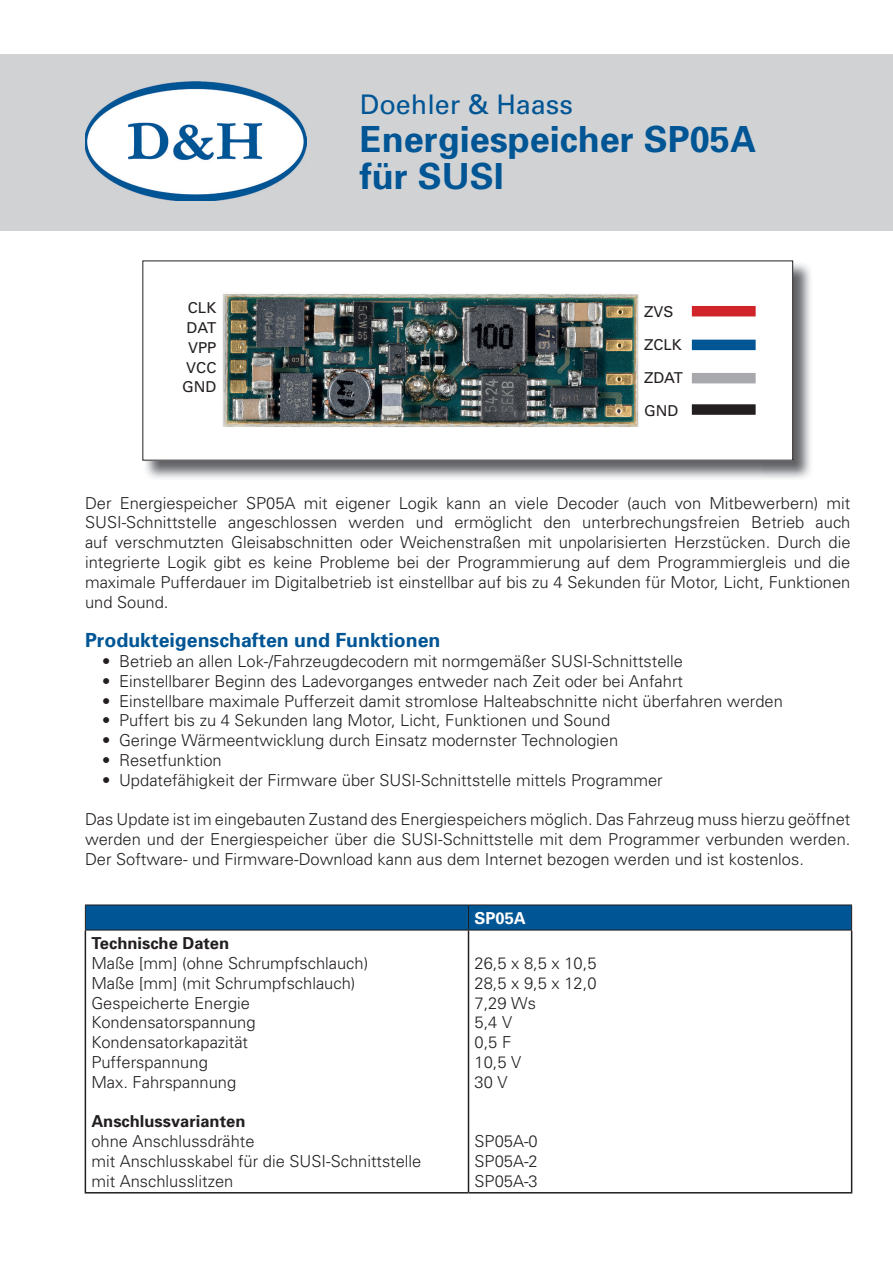
<style>
.page{position:relative;width:893px;height:1263px;background:#fff}
.page>*{position:absolute;margin:0;border:0;box-sizing:border-box;transform-origin:0 0}
.t1{font:700 36px/37.5px "Univers";color:#005595}
.t2{font:27px "Univers";color:#005595}
.t3{font:700 19.5px "Univers";color:#005595}
.t4{font:300 16.5px/19.8px "Univers";color:#231f20;text-align:justify}
.t5{font:700 16.5px "Univers";color:#231f20}
.t6{font:700 16.5px "Univers";color:#fff}
.t7{font:15px/20px "Univers";color:#231f20;text-align:center}
</style>
<div class="page">
<div style="left:0;top:55px;width:893px;height:176px;background:#d1d2d4"></div>
<img style="left:85px;top:81px;width:221px;height:120px">
<hr style="left:85px;top:930px;width:1px;height:262px;background:#231f20">
<hr style="left:468px;top:930px;width:1px;height:262px;background:#231f20">
<hr style="left:851px;top:930px;width:1px;height:262px;background:#231f20">
<hr style="left:85px;top:1192px;width:383px;height:1px;background:#231f20">
<hr style="left:468px;top:1192px;width:384px;height:1px;background:#231f20">
<hr style="left:85px;top:904px;width:383px;height:1px;background:#231f20">
<hr style="left:468px;top:904px;width:384px;height:1px;background:#231f20">
<svg style="left:85px;top:905px;width:767px;height:25px;background:#015290"></svg>
<hr style="left:85px;top:930px;width:383px;height:1px;background:#231f20">
<hr style="left:468px;top:930px;width:384px;height:1px;background:#231f20">
<img style="left:762px;top:262px;width:49px;height:217px">
<img style="left:144px;top:460px;width:618px;height:19px">
<div style="left:143px;top:261px;width:650px;height:199px;background:#fff"></div>
<img style="left:222px;top:293px;width:417px;height:134px">
<div style="left:692px;top:340px;width:64px;height:10px;background:#005595"></div>
<div style="left:692px;top:373px;width:64px;height:10px;background:#a8a9ad"></div>
<div style="left:692px;top:404px;width:64px;height:11px;background:#231f20"></div>
<div style="left:692px;top:306px;width:64px;height:10px;background:#d1232a"></div>
<h2 class="t2" style="left:360px;top:89px;width:215px">Doehler &amp; Haass</h2>
<h1 class="t1" style="left:360px;top:120px;width:398px">Energiespeicher SP05A für SUSI</h1>
<p class="t7" style="left:182px;top:297px;width:36px">CLK<br>DAT<br>VPP<br>VCC<br>GND</p>
<p class="t7" style="left:644px;top:302px;width:31px">ZVS</p>
<p class="t7" style="left:644px;top:335px;width:39px">ZCLK</p>
<p class="t7" style="left:644px;top:368px;width:40px">ZDAT</p>
<p class="t7" style="left:644px;top:401px;width:36px">GND</p>
<p class="t4" style="left:85px;top:493px;width:767px">Der Energiespeicher SP05A mit eigener Logik kann an viele Decoder (auch von Mitbewerbern) mit SUSI-Schnittstelle angeschlossen werden und ermöglicht den unterbrechungsfreien Betrieb auch auf verschmutzten Gleisabschnitten oder Weichenstraßen mit unpolarisierten Herzstücken. Durch die integrierte Logik gibt es keine Probleme bei der Programmierung auf dem Programmiergleis und die maximale Pufferdauer im Digitalbetrieb ist einstellbar auf bis zu 4 Sekunden für Motor, Licht, Funktionen und Sound.</p>
<p class="t3" style="left:85px;top:628px;width:357px">Produkteigenschaften und Funktionen</p>
<p class="t4" style="left:102px;top:651px;width:582px">• Betrieb an allen Lok-/Fahrzeugdecodern mit normgemäßer SUSI-Schnittstelle</p>
<p class="t4" style="left:102px;top:671px;width:582px">• Einstellbarer Beginn des Ladevorganges entweder nach Zeit oder bei Anfahrt</p>
<p class="t4" style="left:102px;top:691px;width:682px">• Einstellbare maximale Pufferzeit damit stromlose Halteabschnitte nicht überfahren werden</p>
<p class="t4" style="left:102px;top:711px;width:510px">• Puffert bis zu 4 Sekunden lang Motor, Licht, Funktionen und Sound</p>
<p class="t4" style="left:102px;top:730px;width:518px">• Geringe Wärmeentwicklung durch Einsatz modernster Technologien</p>
<p class="t4" style="left:102px;top:750px;width:121px">• Resetfunktion</p>
<p class="t4" style="left:102px;top:770px;width:562px">• Updatefähigkeit der Firmware über SUSI-Schnittstelle mittels Programmer</p>
<p class="t4" style="left:85px;top:810px;width:767px">Das Update ist im eingebauten Zustand des Energiespeichers möglich. Das Fahrzeug muss hierzu geöffnet werden und der Energiespeicher über die SUSI-Schnittstelle mit dem Programmer verbunden werden.<br>Der Software- und Firmware-Download kann aus dem Internet bezogen werden und ist kostenlos.</p>
<p class="t5" style="left:91px;top:933px;width:139px">Technische Daten</p>
<p class="t4" style="left:91px;top:953px;width:278px;text-align:left">Maße [mm] (ohne Schrumpfschlauch)<br>Maße [mm] (mit Schrumpfschlauch)<br>Gespeicherte Energie<br>Kondensatorspannung<br>Kondensatorkapazität<br>Pufferspannung<br>Max. Fahrspannung</p>
<p class="t5" style="left:91px;top:1111px;width:156px">Anschlussvarianten</p>
<p class="t4" style="left:91px;top:1131px;width:332px;text-align:left">ohne Anschlussdrähte<br>mit Anschlusskabel für die SUSI-Schnittstelle mit Anschlusslitzen</p>
<p class="t6" style="left:474px;top:908px;width:53px">SP05A</p>
<p class="t4" style="left:474px;top:953px;width:124px;text-align:left">26,5 x 8,5 x 10,5<br>28,5 x 9,5 x 12,0<br>7,29 Ws<br>5,4 V<br>0,5 F<br>10,5 V<br>30 V</p>
<p class="t4" style="left:474px;top:1131px;width:65px">SP05A-0<br>SP05A-2<br>SP05A-3</p>
</div>
